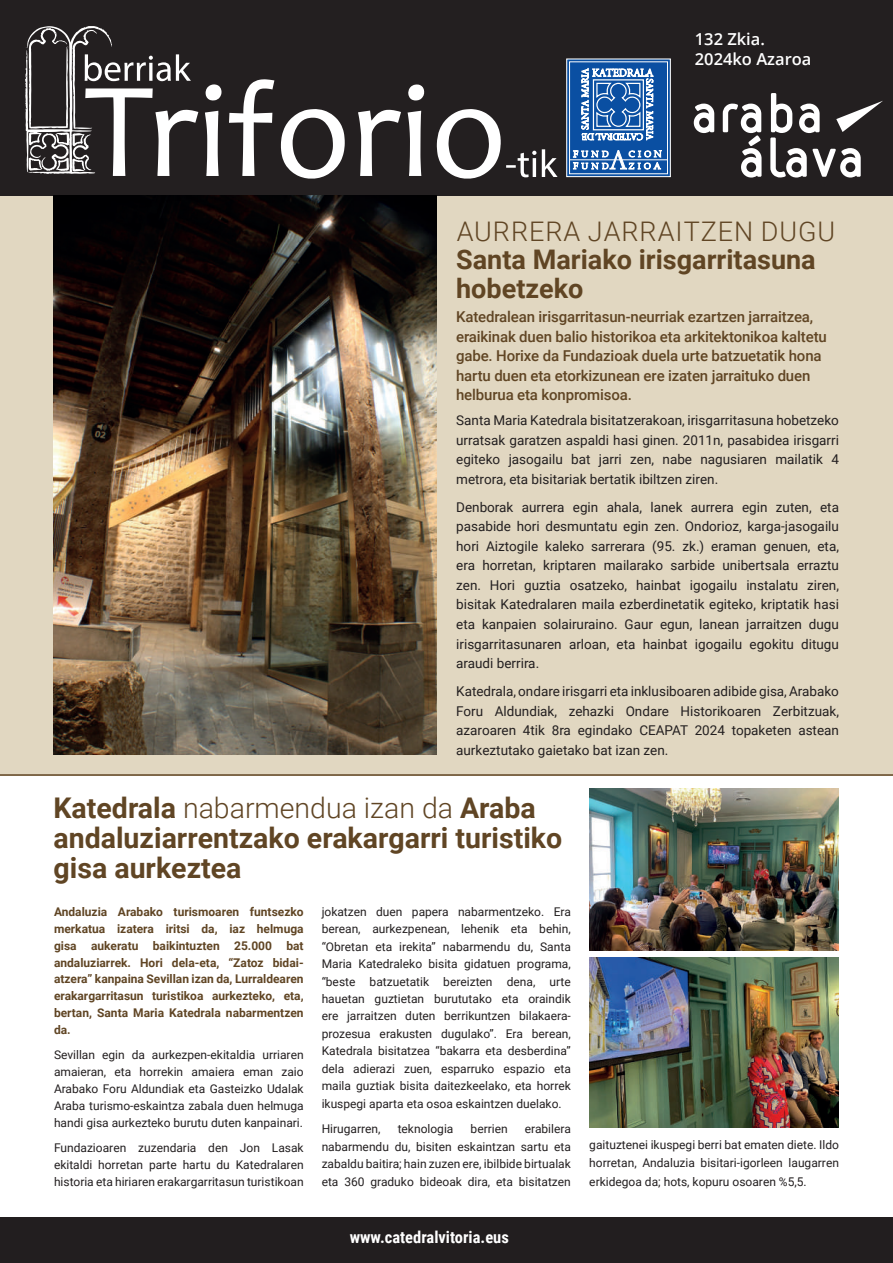
<style>
.page{position:relative;width:893px;height:1263px;background:#fff}
.page>*{position:absolute;margin:0;border:0;box-sizing:border-box;transform-origin:0 0}
.t1{font:700 28.5px/30px "Roboto";color:#604524}
.t2{font:700 27px/28.5px "Roboto";color:#604524}
.t3{font:300 27px "Roboto";letter-spacing:.035em;color:#604524}
.t4{font:700 16.5px "Roboto Condensed";color:#fff}
.t5{font:600 16.5px/19.8px "Open Sans";color:#fff}
.t6{font:500 15px/19.5px "Roboto";letter-spacing:-.01em;color:#604524}
.t7{font:13.5px/19.5px "Roboto";color:#231f20;text-align:justify}
.t8{font:12px/17.4px "Roboto";color:#231f20;text-align:justify}
.t9{font:700 12px/16.8px "Roboto";color:#604524;text-align:justify}
.s1{font-weight:300}
</style>
<div class="page">
<div style="left:0;top:0;width:893px;height:775px;background:#e1d7c1"></div>
<div style="left:0;top:0;width:893px;height:196px;background:#231f20"></div>
<svg style="left:566px;top:58px;width:105px;height:120px;background:#5181ba"></svg>
<div style="left:0;top:1217px;width:893px;height:46px;background:#221e1f"></div>
<svg style="left:694px;top:104px;width:20px;height:29px"></svg>
<svg style="left:723px;top:104px;width:38px;height:74px"></svg>
<svg style="left:770px;top:93px;width:113px;height:85px"></svg>
<hr style="left:0;top:774px;width:893px;height:2px;background:#604524">
<svg style="left:281px;top:109px;width:64px;height:70px"></svg>
<svg style="left:229px;top:79px;width:45px;height:97px"></svg>
<svg style="left:358px;top:110px;width:43px;height:66px"></svg>
<svg style="left:408px;top:111px;width:13px;height:65px"></svg>
<svg style="left:205px;top:111px;width:14px;height:65px"></svg>
<svg style="left:408px;top:84px;width:17px;height:16px"></svg>
<svg style="left:206px;top:84px;width:16px;height:16px"></svg>
<img style="left:54px;top:196px;width:382px;height:559px">
<img style="left:589px;top:789px;width:250px;height:161px">
<img style="left:589px;top:957px;width:250px;height:170px">
<svg style="left:25px;top:26px;width:173px;height:150px"></svg>
<svg style="left:437px;top:109px;width:121px;height:70px"></svg>
<h3 class="t5" style="left:695px;top:29px;width:118px">132 Zkia.<br>2024ko Azaroa</h3>
<h2 class="t3" style="left:457px;top:212px;width:380px">AURRERA JARRAITZEN DUGU</h2>
<h2 class="t2" style="left:456px;top:245px;width:361px">Santa Mariako irisgarritasuna hobetzeko</h2>
<p class="t6" style="left:456px;top:307px;width:372px">Katedralean irisgarritasun-neurriak ezartzen jarraitzea, eraikinak duen balio historikoa eta arkitektonikoa kaltetu gabe. Horixe da Fundazioak duela urte batzuetatik hona hartu duen eta etorkizunean ere izaten jarraituko duen helburua eta konpromisoa.</p>
<p class="t7" style="left:456px;top:410px;width:384px">Santa Maria Katedrala bisitatzerakoan, irisgarritasuna hobetzeko urratsak garatzen aspaldi hasi ginen. 2011n, pasabidea irisgarri egiteko jasogailu bat jarri zen, nabe nagusiaren mailatik 4 metrora, eta bisitariak bertatik ibiltzen ziren.</p>
<p class="t7" style="left:456px;top:497px;width:384px">Denborak aurrera egin ahala, lanek aurrera egin zuten, eta pasabide hori desmuntatu egin zen. Ondorioz, karga-jasogailu hori Aiztogile kaleko sarrerara (95. zk.) eraman genuen, eta, era horretan, kriptaren mailarako sarbide unibertsala erraztu zen. Hori guztia osatzeko, hainbat igogailu instalatu ziren, bisitak Katedralaren maila ezberdinetatik egiteko, kriptatik hasi eta kanpaien solairuraino. Gaur egun, lanean jarraitzen dugu irisgarritasunaren arloan, eta hainbat igogailu egokitu ditugu araudi berrira.</p>
<p class="t7" style="left:456px;top:681px;width:384px">Katedrala, ondare irisgarri eta inklusiboaren adibide gisa, Arabako Foru Aldundiak, zehazki Ondare Historikoaren Zerbitzuak, azaroaren 4tik 8ra egindako CEAPAT 2024 topaketen astean aurkeztutako gaietako bat izan zen.</p>
<h1 class="t1" style="left:54px;top:792px;width:510px">Katedrala <span class="s1">nabarmendua izan da</span> Araba andaluziarrentzako erakargarri turistiko gisa aurkeztea</h1>
<p class="t9" style="left:54px;top:903px;width:251px">Andaluzia Arabako turismoaren funtsezko merkatua izatera iritsi da, iaz helmuga gisa aukeratu baikintuzten 25.000 bat andaluziarrek. Hori dela-eta, “Zatoz bidai&shy;atzera” kanpaina Sevillan izan da, Lurraldearen erakargarritasun turistikoa aurkezteko, eta, bertan, Santa Maria Katedrala nabarmentzen da.</p>
<p class="t8" style="left:54px;top:1046px;width:251px;line-height:16.8px">Sevillan egin da aurkezpen-ekitaldia urriaren amaieran, eta horrekin amaiera eman zaio Arabako Foru Aldundiak eta Gasteizko Udalak Araba turismo-eskaintza zabala duen helmuga handi gisa aurkezteko burutu duten kanpainari.</p>
<p class="t8" style="left:54px;top:1139px;width:251px;line-height:16.8px">Fundazioaren zuzendaria den Jon Lasak ekitaldi horretan parte hartu du Katedralaren historia eta hiriaren erakargarritasun turistikoan</p>
<p class="t8" style="left:322px;top:902px;width:251px">jokatzen duen papera nabarmentzeko. Era berean, aurkezpenean, lehenik eta behin, “Obretan eta irekita” nabarmendu du, Santa Maria Katedraleko bisita gidatuen programa, “beste batzuetatik bereizten dena, urte hauetan guztietan burututako eta oraindik ere jarraitzen duten berrikuntzen bilakaera&shy;prozesua erakusten dugulako”. Era berean, Katedrala bisitatzea “bakarra eta desberdina” dela adierazi zuen, esparruko espazio eta maila guztiak bisita daitezkeelako, eta horrek ikuspegi aparta eta osoa eskaintzen duelako.</p>
<p class="t8" style="left:322px;top:1120px;width:60px">Hirugarren,</p>
<p class="t8" style="left:398px;top:1120px;width:57px">teknologia</p>
<p class="t8" style="left:471px;top:1120px;width:39px">berrien</p>
<p class="t8" style="left:322px;top:1120px;width:251px;text-indent:203px">erabilera nabarmendu du, bisiten eskaintzan sartu eta zabaldu baitira; hain zuzen ere, ibilbide birtualak eta 360 graduko bideoak dira, eta bisitatzen</p>
<h3 class="t4" style="left:350px;top:1225px;width:161px">www.catedralvitoria.eus</h3>
<p class="t8" style="left:589px;top:1135px;width:251px;line-height:18.1px">gaituztenei ikuspegi berri bat ematen diete. Ildo horretan, Andaluzia bisitari-igorleen laugarren erkidegoa da; hots, kopuru osoaren %5,5.</p>
</div>
